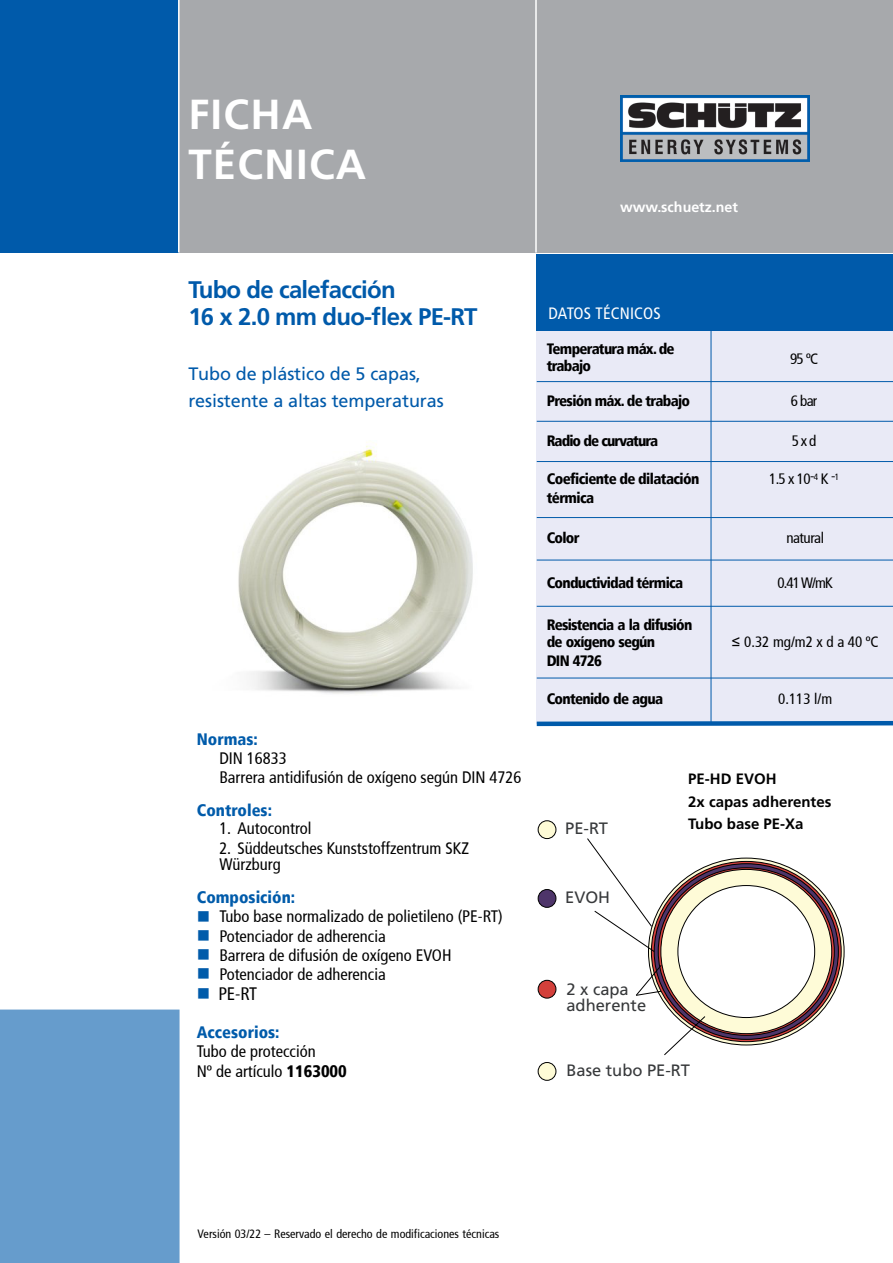
<style>
.page{position:relative;width:893px;height:1263px;background:#fff}
.page>*{position:absolute;margin:0;border:0;box-sizing:border-box;transform-origin:0 0}
.t1{font:700 42px/50.4px "Frutiger LT Std";letter-spacing:.03em;color:#fff}
.t2{font:700 24px/27.3px "Frutiger LT Std";letter-spacing:-.03em;color:#005aaa}
.t3{font:18px/27.3px "Frutiger LT Std";letter-spacing:-.005em;color:#005aaa}
.t4{font:condensed 18px "Frutiger";color:#000}
.t5{font:condensed 16.5px/19.2px "Frutiger";color:#000}
.t6{font:16.5px/16.5px "Frutiger LT Std";color:#37393b}
.t7{font:condensed 16.5px "Frutiger LT Std";letter-spacing:.01em;color:#fff}
.t8{font:900 condensed 16.5px "Frutiger";color:#005baa}
.t9{font:900 condensed 15px/16.5px "Frutiger";letter-spacing:-.05em;color:#000}
.t10{font:condensed 15px "Frutiger";letter-spacing:-.03em;color:#000}
.t11{font:700 15px/22.5px "Frutiger LT Std";color:#000}
.t12{font:700 14.25px "Frutiger LT Std";color:#fff}
.t13{font:condensed 12px "Frutiger";color:#000}
.s1{font-weight:900;color:#005baa}
.s2{font-weight:900}
.s3{font-family:"Arial";font-stretch:normal}
</style>
<div class="page">
<div style="left:537px;top:275px;width:356px;height:449px;background:#e9eaf6"></div>
<div style="left:179px;top:0;width:178px;height:252px;background:#a7a9ac"></div>
<div style="left:357px;top:0;width:179px;height:252px;background:#a7a9ac"></div>
<div style="left:536px;top:0;width:179px;height:252px;background:#a7a9ac"></div>
<div style="left:715px;top:0;width:178px;height:252px;background:#a7a9ac"></div>
<div style="left:0;top:0;width:179px;height:252px;background:#005aaa"></div>
<hr style="left:535px;top:0;width:2px;height:252px;background:#fff">
<hr style="left:178px;top:0;width:2px;height:252px;background:#fff">
<div style="left:0;top:1009px;width:180px;height:254px;background:#669ccc"></div>
<img style="left:620px;top:96px;width:189px;height:66px">
<div style="left:537px;top:254px;width:356px;height:77px;background:#005aaa"></div>
<hr style="left:711px;top:329px;width:1px;height:395px;background:#005aaa">
<hr style="left:537px;top:381px;width:356px;height:1px;background:#005aaa">
<hr style="left:537px;top:421px;width:356px;height:1px;background:#005aaa">
<hr style="left:537px;top:461px;width:356px;height:1px;background:#005aaa">
<hr style="left:537px;top:517px;width:356px;height:1px;background:#005aaa">
<hr style="left:537px;top:560px;width:356px;height:1px;background:#005aaa">
<hr style="left:537px;top:606px;width:356px;height:1px;background:#005aaa">
<hr style="left:537px;top:678px;width:356px;height:1px;background:#005aaa">
<svg style="left:536px;top:719px;width:357px;height:8px"></svg>
<img style="left:238px;top:442px;width:235px;height:252px">
<svg style="left:648px;top:858px;width:196px;height:187px"></svg>
<svg style="left:651px;top:861px;width:190px;height:181px"></svg>
<svg style="left:654px;top:864px;width:184px;height:175px;background:#3c284f"></svg>
<svg style="left:658px;top:868px;width:176px;height:167px"></svg>
<div style="left:661px;top:869px;width:171px;height:165px;background:#fefbd7;border-radius:50%"></div>
<div style="left:678px;top:885px;width:137px;height:132px;background:#fff;border-radius:50%"></div>
<svg style="left:587px;top:838px;width:68px;height:115px"></svg>
<svg style="left:636px;top:964px;width:26px;height:32px"></svg>
<svg style="left:664px;top:1015px;width:42px;height:41px"></svg>
<div style="left:538px;top:821px;width:18px;height:17px;background:#fefbd6;border-radius:50%"></div>
<div style="left:538px;top:821px;width:18px;height:18px;border:1px solid #000;border-radius:50%"></div>
<div style="left:538px;top:889px;width:18px;height:18px;background:#4e356a;border-radius:50%"></div>
<div style="left:538px;top:889px;width:18px;height:18px;border:1px solid #000;border-radius:50%"></div>
<div style="left:538px;top:980px;width:18px;height:18px;background:#d3403b;border-radius:50%"></div>
<div style="left:538px;top:980px;width:18px;height:18px;border:1px solid #000;border-radius:50%"></div>
<div style="left:538px;top:1062px;width:18px;height:18px;background:#fefbd6;border-radius:50%"></div>
<div style="left:538px;top:1062px;width:18px;height:18px;border:1px solid #000;border-radius:50%"></div>
<p class="t1" style="left:188px;top:89px;width:179px">FICHA<br>TÉCNICA</p>
<p class="t12" style="left:620px;top:199px;width:119px">www.schuetz.net</p>
<p class="t2" style="left:188px;top:276px;width:291px">Tubo de calefacción<br>16 x 2.0 mm duo-flex PE-RT</p>
<p class="t3" style="left:188px;top:360px;width:257px">Tubo de plástico de 5 capas, resistente a altas temperaturas</p>
<p class="t5" style="left:219px;top:730px;width:303px;line-height:18.8px;text-indent:-23px"><span class="s1">Normas:<br></span>DIN 16833<br>Barrera antidifusión de oxígeno según DIN 4726</p>
<p class="t8" style="left:197px;top:800px;width:77px">Controles:</p>
<p class="t5" style="left:219px;top:819px;width:94px">1. Autocontrol</p>
<p class="t5" style="left:219px;top:840px;width:251px;line-height:16.5px">2. Süddeutsches Kunststoffzentrum SKZ<br>Würzburg</p>
<p class="t5" style="left:219px;top:888px;width:285px;text-indent:-23px"><span class="s1">Composición:<br></span>Tubo base normalizado de polietileno (PE-RT)<br>Potenciador de adherencia<br>Barrera de difusión de oxígeno EVOH<br>Potenciador de adherencia</p>
<p class="t4" style="left:218px;top:983px;width:40px">PE-RT</p>
<p class="t5" style="left:197px;top:1023px;width:151px"><span class="s1">Accesorios:<br></span>Tubo de protección<br>Nº de artículo <span class="s2">1163000</span></p>
<p class="t7" style="left:548px;top:304px;width:114px">DATOS TÉCNICOS</p>
<p class="t9" style="left:547px;top:341px;width:129px">Temperatura máx. de trabajo</p>
<p class="t10" style="left:790px;top:350px;width:30px">95 ºC</p>
<p class="t9" style="left:547px;top:392px;width:145px">Presión máx. de trabajo</p>
<p class="t10" style="left:791px;top:392px;width:28px">6 bar</p>
<p class="t9" style="left:547px;top:432px;width:113px">Radio de curvatura</p>
<p class="t10" style="left:792px;top:432px;width:26px">5xd</p>
<p class="t9" style="left:547px;top:470px;width:154px;line-height:18px">Coeficiente de dilatación térmica</p>
<p class="t10" style="left:769px;top:470px;width:72px">1.5 x 10-<sup>4</sup> K -<sup>1</sup></p>
<p class="t9" style="left:547px;top:529px;width:34px">Color</p>
<p class="t9" style="left:547px;top:574px;width:138px">Conductividad térmica</p>
<p class="t10" style="left:786px;top:529px;width:39px">natural</p>
<p class="t10" style="left:777px;top:574px;width:57px">0.41W/mK</p>
<p class="t9" style="left:547px;top:617px;width:147px">Resistencia a la difusión de oxígeno según</p>
<p class="t9" style="left:547px;top:652px;width:57px">DIN 4726</p>
<p class="t9" style="left:547px;top:691px;width:118px">Contenido de agua</p>
<p class="t10" style="left:732px;top:633px;width:148px"><span class="s3">≤</span> 0.32 mg/m2 x d a 40 ºC</p>
<p class="t10" style="left:778px;top:690px;width:56px">0.113 l/m</p>
<p class="t6" style="left:565px;top:820px;width:44px">PE-RT</p>
<p class="t6" style="left:565px;top:889px;width:46px">EVOH</p>
<p class="t6" style="left:566px;top:981px;width:81px">2 x capa adherente</p>
<p class="t11" style="left:688px;top:768px;width:145px">PE-HD EVOH<br>2x capas adherentes<br>Tubo base PE-Xa</p>
<p class="t6" style="left:566px;top:1062px;width:125px">Base tubo PE-RT</p>
<p class="t13" style="left:198px;top:1227px;width:303px">Versión 03/22 – Reservado el derecho de modificaciones técnicas</p>
</div>
